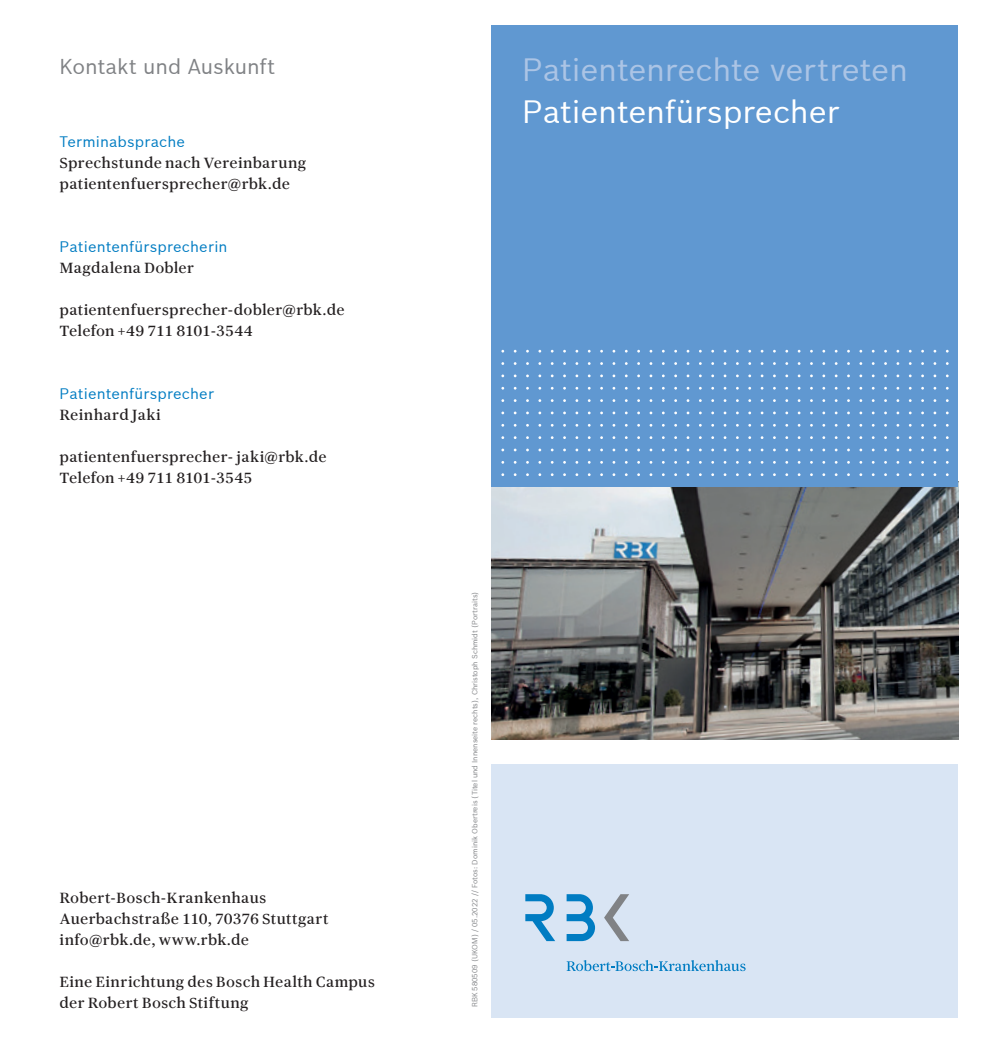
<style>
.page{position:relative;width:983px;height:1042px;background:#fff}
.page>*{position:absolute;margin:0;border:0;box-sizing:border-box;transform-origin:0 0}
.t1{font:31.5px "Bosch Sans";letter-spacing:-.005em;color:#abc4e5}
.t2{font:31.5px "Bosch Sans";letter-spacing:-.005em;color:#fff}
.t3{font:21px "Bosch Sans";letter-spacing:-.01em;color:#808285}
.t4{font:14.88px/21px "Bosch Serif";letter-spacing:.015em;color:#231f20}
.t5{font:14.88px "Bosch Sans";letter-spacing:.015em;color:#007cc2}
.t6{font:7.35px "Bosch Sans";color:#808285}
</style>
<div class="page">
<img style="left:491px;top:486px;width:466px;height:253px">
<div style="left:491px;top:25px;width:466px;height:461px;background:#6098d1"></div>
<div style="left:491px;top:764px;width:466px;height:253px;background:#d9e5f4"></div>
<svg style="left:525px;top:894px;width:30px;height:47px"></svg>
<svg style="left:566px;top:894px;width:29px;height:47px"></svg>
<svg style="left:604px;top:894px;width:25px;height:47px"></svg>
<svg style="left:566px;top:960px;width:71px;height:11px"></svg>
<svg style="left:638px;top:960px;width:76px;height:11px"></svg>
<svg style="left:715px;top:960px;width:30px;height:11px"></svg>
<h2 class="t3" style="left:60px;top:53px;width:217px">Kontakt und Auskunft</h2>
<p class="t5" style="left:60px;top:132px;width:127px">Terminabsprache</p>
<p class="t4" style="left:60px;top:152px;width:248px">Sprechstunde nach Vereinbarung patientenfuersprecher@rbk.de</p>
<p class="t5" style="left:60px;top:237px;width:169px">Patientenfürsprecherin</p>
<p class="t4" style="left:60px;top:257px;width:136px">Magdalena Dobler</p>
<p class="t4" style="left:60px;top:299px;width:286px">patientenfuersprecher-dobler@rbk.de<br>Telefon +49 711 8101-3544</p>
<p class="t5" style="left:60px;top:384px;width:156px">Patientenfürsprecher</p>
<p class="t4" style="left:60px;top:404px;width:103px">Reinhard Jaki</p>
<p class="t4" style="left:60px;top:446px;width:268px">patientenfuersprecher- jaki@rbk.de<br>Telefon +49 711 8101-3545</p>
<p class="t4" style="left:60px;top:887px;width:270px">Robert-Bosch-Krankenhaus<br>Auerbachstraße 110, 70376 Stuttgart info@rbk.de, www.rbk.de</p>
<p class="t4" style="left:60px;top:971px;width:317px">Eine Einrichtung des Bosch Health Campus der Robert Bosch Stiftung</p>
<h1 class="t1" style="left:522px;top:50px;width:387px">Patientenrechte vertreten</h1>
<h1 class="t2" style="left:522px;top:92px;width:318px">Patientenfürsprecher</h1>
<p class="t6" style="left:470px;top:1007px;width:417px;rotate:-90deg">RBK 580509 (UKOM) / 05.2022 // Fotos: Dominik Obertreis (Titel und Innenseite rechts), Christoph Schmidt (Portraits)</p>
</div>
